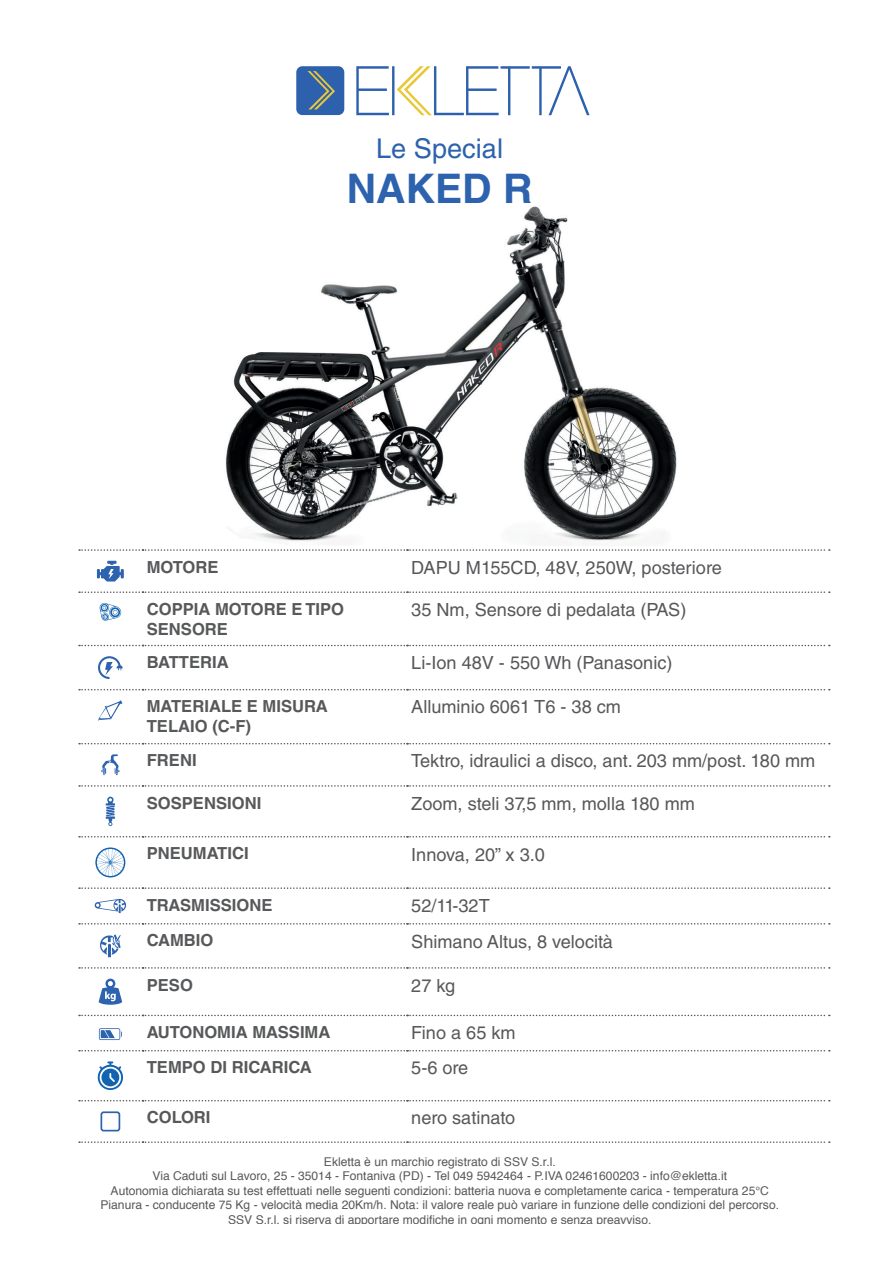
<style>
.page{position:relative;width:893px;height:1263px;background:#fff}
.page>*{position:absolute;margin:0;border:0;box-sizing:border-box;transform-origin:0 0}
.t1{font:700 40.8px "Helvetica LT Std";color:#2c62ae}
.t2{font:27.15px "Helvetica LT Std";color:#2c62ae}
.t3{font:18.15px "Helvetica LT Std";color:#57585a}
.t4{font:700 16.65px/20px "Helvetica LT Std";color:#57585a}
.t5{font:12.15px/14.5px "Helvetica";color:#57585a;text-align:center}
</style>
<div class="page">
<svg style="left:356px;top:66px;width:234px;height:49px"></svg>
<div style="left:296px;top:66px;width:48px;height:49px;background:#2d61ae;border-radius:6px"></div>
<svg style="left:307px;top:71px;width:28px;height:38px"></svg>
<img style="left:225px;top:206px;width:452px;height:339px">
<svg style="left:79px;top:549px;width:751px;height:2px"></svg>
<svg style="left:79px;top:591px;width:751px;height:2px"></svg>
<svg style="left:79px;top:645px;width:751px;height:1px"></svg>
<svg style="left:79px;top:689px;width:751px;height:1px"></svg>
<svg style="left:79px;top:743px;width:751px;height:1px"></svg>
<svg style="left:79px;top:785px;width:751px;height:2px"></svg>
<svg style="left:79px;top:836px;width:751px;height:1px"></svg>
<svg style="left:79px;top:887px;width:751px;height:2px"></svg>
<svg style="left:79px;top:923px;width:751px;height:1px"></svg>
<svg style="left:79px;top:967px;width:751px;height:2px"></svg>
<svg style="left:79px;top:1015px;width:751px;height:1px"></svg>
<svg style="left:79px;top:1050px;width:751px;height:1px"></svg>
<svg style="left:79px;top:1100px;width:751px;height:1px"></svg>
<svg style="left:79px;top:1141px;width:751px;height:2px"></svg>
<svg style="left:97px;top:561px;width:27px;height:20px"></svg>
<svg style="left:100px;top:603px;width:21px;height:18px"></svg>
<svg style="left:98px;top:656px;width:25px;height:23px"></svg>
<svg style="left:98px;top:700px;width:24px;height:21px"></svg>
<svg style="left:101px;top:754px;width:19px;height:21px"></svg>
<svg style="left:106px;top:796px;width:9px;height:30px"></svg>
<svg style="left:95px;top:847px;width:30px;height:30px"></svg>
<svg style="left:95px;top:898px;width:32px;height:15px"></svg>
<svg style="left:100px;top:934px;width:21px;height:23px"></svg>
<svg style="left:99px;top:978px;width:23px;height:27px"></svg>
<svg style="left:99px;top:1028px;width:23px;height:12px"></svg>
<svg style="left:98px;top:1061px;width:25px;height:29px"></svg>
<div style="left:101px;top:1111px;width:19px;height:20px;border:2px solid #2c62ae;border-radius:2px"></div>
<h2 class="t2" style="left:376px;top:133px;width:128px">Le Special</h2>
<h1 class="t1" style="left:347px;top:164px;width:187px">NAKED R</h1>
<h3 class="t4" style="left:147px;top:557px;width:73px">MOTORE</h3>
<h3 class="t3" style="left:411px;top:557px;width:312px">DAPU M155CD, 48V, 250W, posteriore</h3>
<h3 class="t4" style="left:147px;top:599px;width:199px">COPPIA MOTORE E TIPO<br>SENSORE</h3>
<h3 class="t3" style="left:411px;top:599px;width:277px">35 Nm, Sensore di pedalata (PAS)</h3>
<h3 class="t4" style="left:147px;top:652px;width:84px">BATTERIA</h3>
<h3 class="t3" style="left:411px;top:652px;width:263px">Li-Ion 48V - 550 Wh (Panasonic)</h3>
<h3 class="t4" style="left:147px;top:696px;width:182px">MATERIALE E MISURA<br>TELAIO (C-F)</h3>
<h3 class="t3" style="left:411px;top:696px;width:211px">Alluminio 6061 T6 - 38 cm</h3>
<h3 class="t4" style="left:147px;top:750px;width:51px">FRENI</h3>
<h3 class="t3" style="left:411px;top:750px;width:406px">Tektro, idraulici a disco, ant. 203 mm/post. 180 mm</h3>
<h3 class="t4" style="left:147px;top:792px;width:116px">SOSPENSIONI</h3>
<h3 class="t3" style="left:411px;top:793px;width:285px">Zoom, steli 37,5 mm, molla 180 mm</h3>
<h3 class="t4" style="left:147px;top:843px;width:103px">PNEUMATICI</h3>
<h3 class="t3" style="left:411px;top:843px;width:135px">Innova, 20” x 3.0</h3>
<h3 class="t4" style="left:147px;top:895px;width:127px">TRASMISSIONE</h3>
<h3 class="t3" style="left:411px;top:895px;width:80px">52/11-32T</h3>
<h3 class="t4" style="left:147px;top:930px;width:68px">CAMBIO</h3>
<h3 class="t3" style="left:411px;top:931px;width:203px">Shimano Altus, 8 velocità</h3>
<h3 class="t4" style="left:147px;top:974px;width:48px">PESO</h3>
<h3 class="t3" style="left:411px;top:975px;width:45px">27 kg</h3>
<h3 class="t4" style="left:147px;top:1022px;width:185px">AUTONOMIA MASSIMA</h3>
<h3 class="t3" style="left:411px;top:1022px;width:106px">Fino a 65 km</h3>
<h3 class="t4" style="left:147px;top:1057px;width:166px">TEMPO DI RICARICA</h3>
<h3 class="t3" style="left:411px;top:1057px;width:59px">5-6 ore</h3>
<h3 class="t4" style="left:147px;top:1107px;width:65px">COLORI</h3>
<h3 class="t3" style="left:411px;top:1107px;width:106px">nero satinato</h3>
<p class="t5" style="left:100px;top:1154px;width:680px">Ekletta è un marchio registrato di SSV S.r.l.<br>Via Caduti sul Lavoro, 25 - 35014 - Fontaniva (PD) - Tel 049 5942464 - P.IVA 02461600203 - info@ekletta.it<br>Autonomia dichiarata su test effettuati nelle seguenti condizioni: batteria nuova e completamente carica - temperatura 25°C Pianura - conducente 75 Kg - velocità media 20Km/h. Nota: il valore reale può variare in funzione delle condizioni del percorso.<br>SSV S.r.l. si riserva di apportare modifiche in ogni momento e senza preavviso.</p>
</div>
